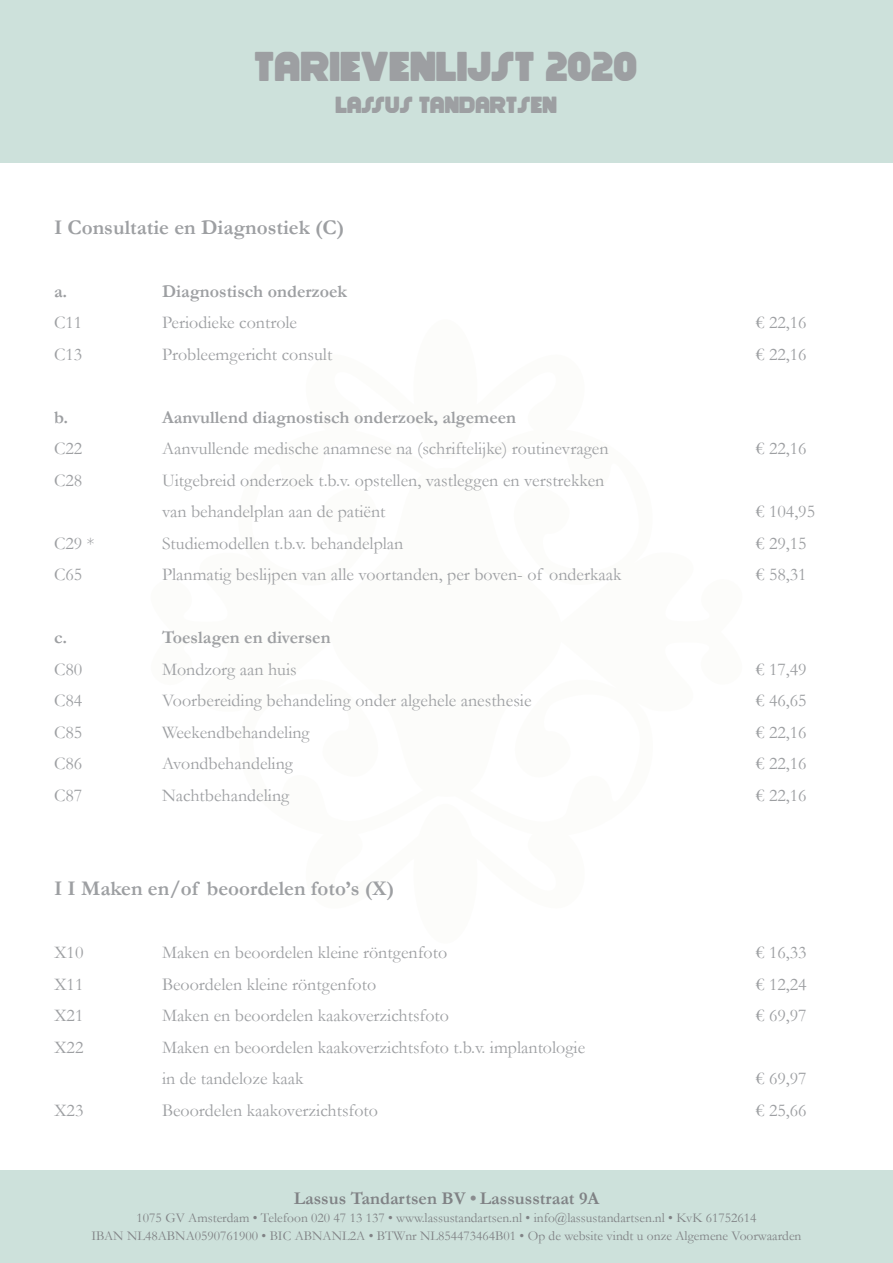
<style>
.page{position:relative;width:893px;height:1263px;background:#fff}
.page>*{position:absolute;margin:0;border:0;box-sizing:border-box;transform-origin:0 0}
.t1{font:37.5px "Mokum Giro";color:#9d9fa2}
.t2{font:700 21px "Garamond";color:#9d9fa2}
.t3{font:21px "Mokum Giro";color:#9d9fa2}
.t4{font:18px/31.5px "Garamond";color:#9d9fa2}
.t5{font:700 18px "Garamond";color:#9d9fa2}
.t6{font:700 18px "Garamond";color:#808285}
.t7{font:13.5px/18px "Garamond";color:#808285;text-align:center}
.s1{color:#8a8c8f}
</style>
<div class="page">
<div style="left:0;top:1171px;width:893px;height:92px;background:#cde1db"></div>
<div style="left:0;top:0;width:893px;height:162px;background:#cde1db"></div>
<p class="t1" style="left:255px;top:52px;width:384px">TARIEVENLIJST 2020</p>
<p class="t3" style="left:336px;top:96px;width:223px">LASSUS TANDARTSEN</p>
<p class="t2" style="left:54px;top:215px;width:292px">I Consultatie en Diagnostiek (C)</p>
<p class="t5" style="left:54px;top:280px;width:15px">a.</p>
<p class="t5" style="left:162px;top:280px;width:187px">Diagnostisch onderzoek</p>
<p class="t4" style="left:54px;top:307px;width:30px">C11</p>
<p class="t4" style="left:162px;top:307px;width:137px">Periodieke controle</p>
<p class="t4" style="left:756px;top:307px;width:52px">€ 22,16</p>
<p class="t4" style="left:54px;top:338px;width:30px">C13</p>
<p class="t4" style="left:162px;top:338px;width:172px">Probleemgericht consult</p>
<p class="t4" style="left:756px;top:338px;width:52px">€ 22,16</p>
<p class="t5" style="left:54px;top:406px;width:16px">b.</p>
<p class="t5" style="left:162px;top:406px;width:356px">Aanvullend diagnostisch onderzoek, algemeen</p>
<p class="t4" style="left:54px;top:433px;width:30px">C22</p>
<p class="t4" style="left:162px;top:433px;width:448px">Aanvullende medische anamnese na (schriftelijke) routinevragen</p>
<p class="t4" style="left:756px;top:433px;width:52px">€ 22,16</p>
<p class="t4" style="left:54px;top:464px;width:30px">C28</p>
<p class="t4" style="left:162px;top:464px;width:444px">Uitgebreid onderzoek t.b.v. opstellen, vastleggen en verstrekken van behandelplan aan de patiënt</p>
<p class="t4" style="left:756px;top:496px;width:61px">€ 104,95</p>
<p class="t4" style="left:54px;top:527px;width:42px">C29 *</p>
<p class="t4" style="left:162px;top:527px;width:243px">Studiemodellen t.b.v. behandelplan</p>
<p class="t4" style="left:756px;top:527px;width:52px">€ 29,15</p>
<p class="t4" style="left:54px;top:559px;width:30px">C65</p>
<p class="t4" style="left:162px;top:559px;width:461px">Planmatig beslijpen van alle voortanden, per boven- of onderkaak</p>
<p class="t4" style="left:756px;top:559px;width:52px">€ 58,31</p>
<p class="t5" style="left:54px;top:627px;width:15px">c.</p>
<p class="t5" style="left:162px;top:627px;width:170px">Toeslagen en diversen</p>
<p class="t4" style="left:54px;top:653px;width:30px">C80</p>
<p class="t4" style="left:162px;top:653px;width:136px">Mondzorg aan huis</p>
<p class="t4" style="left:756px;top:653px;width:52px">€ 17,49</p>
<p class="t4" style="left:54px;top:685px;width:30px">C84</p>
<p class="t4" style="left:162px;top:685px;width:371px">Voorbereiding behandeling onder algehele anesthesie</p>
<p class="t4" style="left:756px;top:685px;width:52px">€ 46,65</p>
<p class="t4" style="left:54px;top:716px;width:30px">C85</p>
<p class="t4" style="left:162px;top:716px;width:149px">Weekendbehandeling</p>
<p class="t4" style="left:756px;top:716px;width:52px">€ 22,16</p>
<p class="t4" style="left:54px;top:748px;width:30px">C86</p>
<p class="t4" style="left:162px;top:748px;width:132px">Avondbehandeling</p>
<p class="t4" style="left:756px;top:748px;width:52px">€ 22,16</p>
<p class="t4" style="left:54px;top:779px;width:30px">C87</p>
<p class="t4" style="left:162px;top:779px;width:129px">Nachtbehandeling</p>
<p class="t4" style="left:756px;top:779px;width:52px">€ 22,16</p>
<p class="t2" style="left:54px;top:876px;width:342px">I I Maken en/of beoordelen foto’s (X)</p>
<p class="t4" style="left:54px;top:937px;width:31px">X10</p>
<p class="t4" style="left:162px;top:937px;width:287px">Maken en beoordelen kleine röntgenfoto</p>
<p class="t4" style="left:756px;top:937px;width:52px">€ 16,33</p>
<p class="t4" style="left:54px;top:968px;width:31px">X11</p>
<p class="t4" style="left:162px;top:968px;width:216px">Beoordelen kleine röntgenfoto</p>
<p class="t4" style="left:756px;top:968px;width:52px">€ 12,24</p>
<p class="t4" style="left:54px;top:1000px;width:31px">X21</p>
<p class="t4" style="left:162px;top:1000px;width:289px">Maken en beoordelen kaakoverzichtsfoto</p>
<p class="t4" style="left:756px;top:1000px;width:52px">€ 69,97</p>
<p class="t4" style="left:54px;top:1031px;width:31px">X22</p>
<p class="t4" style="left:162px;top:1031px;width:425px">Maken en beoordelen kaakoverzichtsfoto t.b.v. implantologie in de tandeloze kaak</p>
<p class="t4" style="left:756px;top:1063px;width:52px">€ 69,97</p>
<p class="t4" style="left:54px;top:1094px;width:31px">X23</p>
<p class="t4" style="left:162px;top:1094px;width:218px">Beoordelen kaakoverzichtsfoto</p>
<p class="t4" style="left:756px;top:1094px;width:52px">€ 25,66</p>
<p class="t6" style="left:294px;top:1187px;width:307px">Lassus Tandartsen BV <span class="s1">•</span> Lassusstraat 9A</p>
<p class="t7" style="left:91px;top:1208px;width:712px">1075 GV Amsterdam • Telefoon 020 47 13 137 • www.lassustandartsen.nl • info@lassustandartsen.nl • KvK 61752614<br>IBAN NL48ABNA0590761900 • BIC ABNANL2A • BTWnr NL854473464B01 • Op de website vindt u onze Algemene Voorwaarden</p>
</div>
